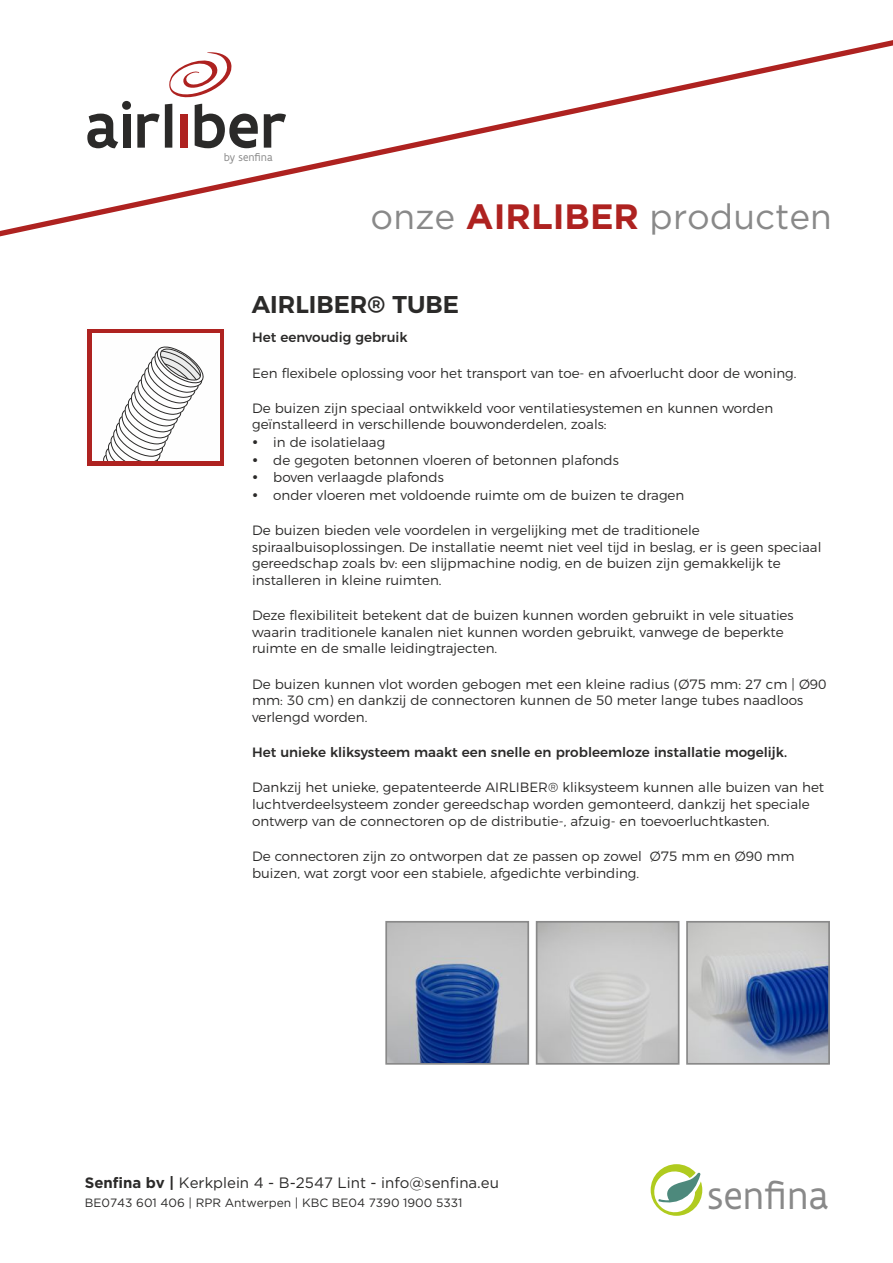
<style>
.page{position:relative;width:893px;height:1263px;background:#fff}
.page>*{position:absolute;margin:0;border:0;box-sizing:border-box;transform-origin:0 0}
.t1{font:40.2px "Flanders Art Sans";color:#898989}
.t2{font:35.25px "Gotham";color:#898989}
.t3{font:600 24.3px "Montserrat";color:#2b2a29}
.t4{font:15px "Gotham";color:#2b2a29}
.t5{font:300 13.5px/16.6px "Montserrat";color:#2b2a29}
.t6{font:500 13.5px "Montserrat";color:#2b2a29}
.t7{font:12px "Gotham";color:#2b2a29}
.t8{font:11.4px "Flanders Art Sans";color:#898989}
.s1{font-weight:700;color:#ae2220}
.s2{font-weight:700}
</style>
<div class="page">
<svg style="left:0;top:40px;width:893px;height:197px"></svg>
<svg style="left:264px;top:114px;width:22px;height:34px"></svg>
<svg style="left:87px;top:101px;width:44px;height:47px"></svg>
<svg style="left:137px;top:52px;width:121px;height:96px"></svg>
<img style="left:388px;top:924px;width:138px;height:138px">
<img style="left:689px;top:924px;width:138px;height:138px">
<div style="left:385px;top:921px;width:144px;height:144px;border:2px solid #898989"></div>
<div style="left:536px;top:921px;width:143px;height:144px;border:2px solid #898989"></div>
<div style="left:686px;top:921px;width:144px;height:144px;border:2px solid #898989"></div>
<svg style="left:651px;top:1164px;width:51px;height:52px"></svg>
<div style="left:85px;top:327px;width:141px;height:140px;background:linear-gradient(to right,#ae2220,#ae2220)"></div>
<div style="left:88px;top:329px;width:136px;height:136px;background:#ae2220"></div>
<div style="left:92px;top:333px;width:127px;height:128px;background:#fefefe"></div>
<svg style="left:103px;top:346px;width:101px;height:115px"></svg>
<p class="t8" style="left:224px;top:152px;width:51px">by senfina</p>
<h2 class="t2" style="left:371px;top:203px;width:463px">onze <span class="s1">AIRLIBER</span> producten</h2>
<h3 class="t3" style="left:252px;top:290px;width:209px">AIRLIBER® TUBE</h3>
<p class="t6" style="left:252px;top:329px;width:157px">Het eenvoudig gebruik</p>
<p class="t5" style="left:252px;top:364px;width:546px">Een flexibele oplossing voor het transport van toe- en afvoerlucht door de woning.</p>
<p class="t5" style="left:252px;top:399px;width:523px">De buizen zijn speciaal ontwikkeld voor ventilatiesystemen en kunnen worden</p>
<p class="t5" style="left:252px;top:416px;width:356px">geïnstalleerd in verschillende bouwonderdelen, zoals:</p>
<p class="t5" style="left:273px;top:434px;width:113px">in de isolatielaag</p>
<p class="t5" style="left:273px;top:451px;width:347px">de gegoten betonnen vloeren of betonnen plafonds</p>
<p class="t5" style="left:273px;top:469px;width:172px">boven verlaagde plafonds</p>
<p class="t5" style="left:273px;top:486px;width:413px">onder vloeren met voldoende ruimte om de buizen te dragen</p>
<p class="t5" style="left:252px;top:522px;width:571px">De buizen bieden vele voordelen in vergelijking met de traditionele spiraalbuisoplossingen. De installatie neemt niet veel tijd in beslag, er is geen speciaal gereedschap zoals bv: een slijpmachine nodig, en de buizen zijn gemakkelijk te installeren in kleine ruimten.</p>
<p class="t5" style="left:252px;top:607px;width:543px">Deze flexibiliteit betekent dat de buizen kunnen worden gebruikt in vele situaties waarin traditionele kanalen niet kunnen worden gebruikt, vanwege de beperkte ruimte en de smalle leidingtrajecten.</p>
<p class="t5" style="left:252px;top:675px;width:576px">De buizen kunnen vlot worden gebogen met een kleine radius (Ø75 mm: 27 cm | Ø90 mm: 30 cm) en dankzij de connectoren kunnen de 50 meter lange tubes naadloos verlengd worden.</p>
<p class="t6" style="left:252px;top:744px;width:536px">Het unieke kliksysteem maakt een snelle en probleemloze installatie mogelijk.</p>
<p class="t5" style="left:252px;top:779px;width:574px">Dankzij het unieke, gepatenteerde AIRLIBER® kliksysteem kunnen alle buizen van het luchtverdeelsysteem zonder gereedschap worden gemonteerd, dankzij het speciale ontwerp van de connectoren op de distributie-, afzuig- en toevoerluchtkasten.</p>
<p class="t5" style="left:252px;top:848px;width:544px">De connectoren zijn zo ontworpen dat ze passen op zowel Ø75 mm en Ø90 mm buizen, wat zorgt voor een stabiele, afgedichte verbinding.</p>
<p class="t4" style="left:85px;top:1177px;width:416px"><span class="s2">Senfina bv |</span> Kerkplein 4 - B-2547 Lint - info@senfina.eu</p>
<p class="t7" style="left:85px;top:1198px;width:379px">BE0743 601 406 | RPR Antwerpen | KBC BE04 7390 1900 5331</p>
<h1 class="t1" style="left:708px;top:1179px;width:123px">senfina</h1>
</div>
